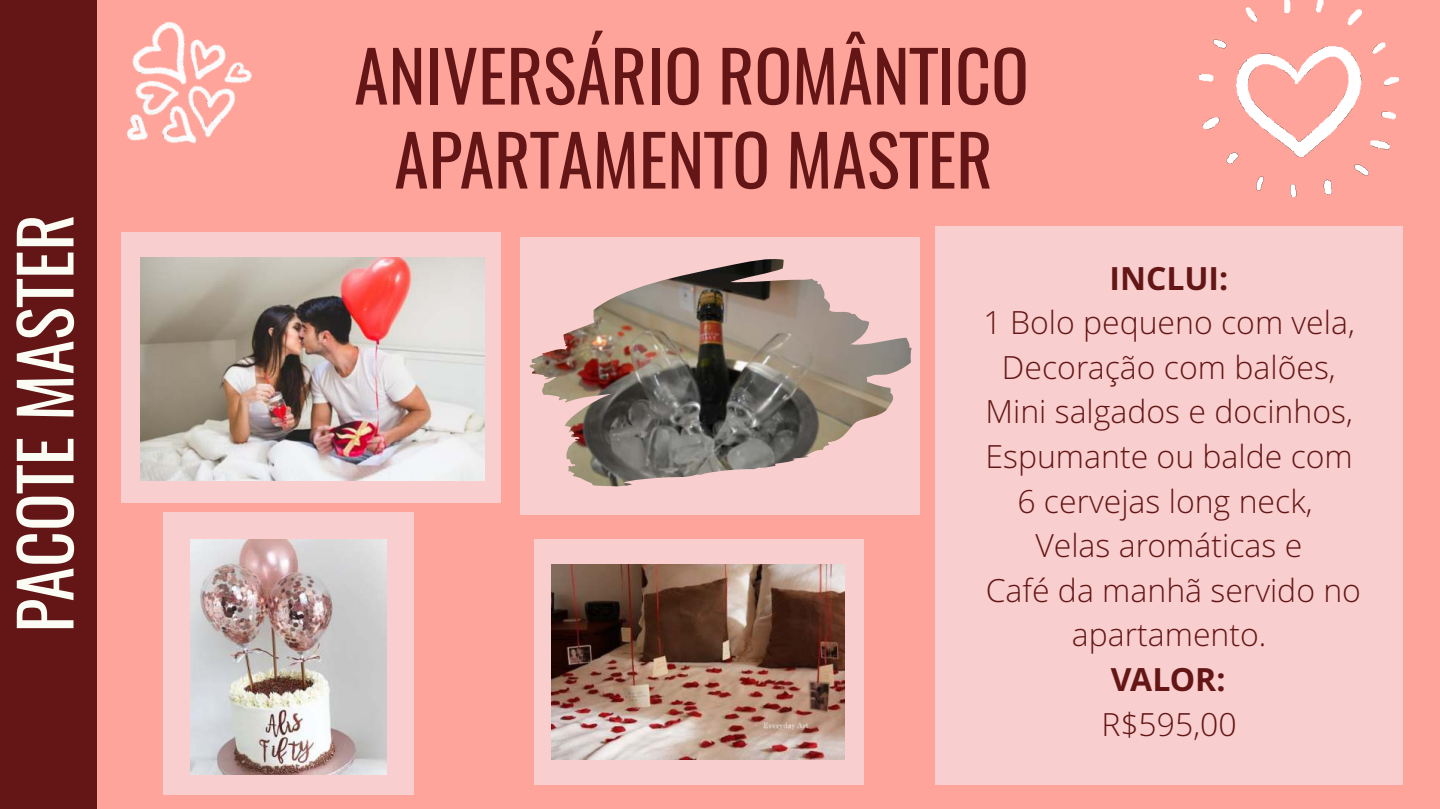
<style>
.page{position:relative;width:1440px;height:809px;background:#ffa49b}
.page>*{position:absolute;margin:0;border:0;box-sizing:border-box;transform-origin:0 0}
.t1{font:70px/84px "Oswald";color:#641616;text-align:center}
.t2{font:70px "Oswald";color:#fbfdf4}
.t3{font:300 32px/44.6px "Open Sans";color:#641616;text-align:center}
.t4{font:700 32px "Open Sans";color:#641616}
</style>
<div class="page">
<div style="left:0;top:0;width:97px;height:809px;background:#641616"></div>
<div style="left:935px;top:226px;width:468px;height:559px;background:#f9cece"></div>
<img style="left:127px;top:21px;width:125px;height:123px">
<img style="left:1200px;top:0;width:199px;height:196px">
<div style="left:122px;top:233px;width:379px;height:270px;background:#f9cece"></div>
<div style="left:534px;top:539px;width:329px;height:246px;background:#f9cece"></div>
<div style="left:520px;top:237px;width:400px;height:277px;background:#f9cece"></div>
<img style="left:530px;top:259px;width:382px;height:228px">
<img style="left:552px;top:564px;width:293px;height:195px">
<img style="left:141px;top:258px;width:343px;height:222px">
<div style="left:163px;top:513px;width:250px;height:282px;background:#f9cece"></div>
<img style="left:191px;top:539px;width:195px;height:235px">
<h1 class="t2" style="left:-10px;top:633px;width:420px;rotate:-90deg">PACOTE MASTER</h1>
<h1 class="t1" style="left:354px;top:31px;width:676px">ANIVERSÁRIO ROMÂNTICO<br>APARTAMENTO MASTER</h1>
<p class="t4" style="left:1110px;top:265px;width:120px">INCLUI:</p>
<p class="t3" style="left:983px;top:303px;width:379px">1 Bolo pequeno com vela,<br>Decoração com balões,<br>Mini salgados e docinhos,<br>Espumante ou balde com<br>6 cervejas long neck,<br>Velas aromáticas e<br>Café da manhã servido no apartamento.</p>
<p class="t4" style="left:1111px;top:667px;width:116px">VALOR:</p>
<p class="t3" style="left:1101px;top:705px;width:137px">R$595,00</p>
</div>
